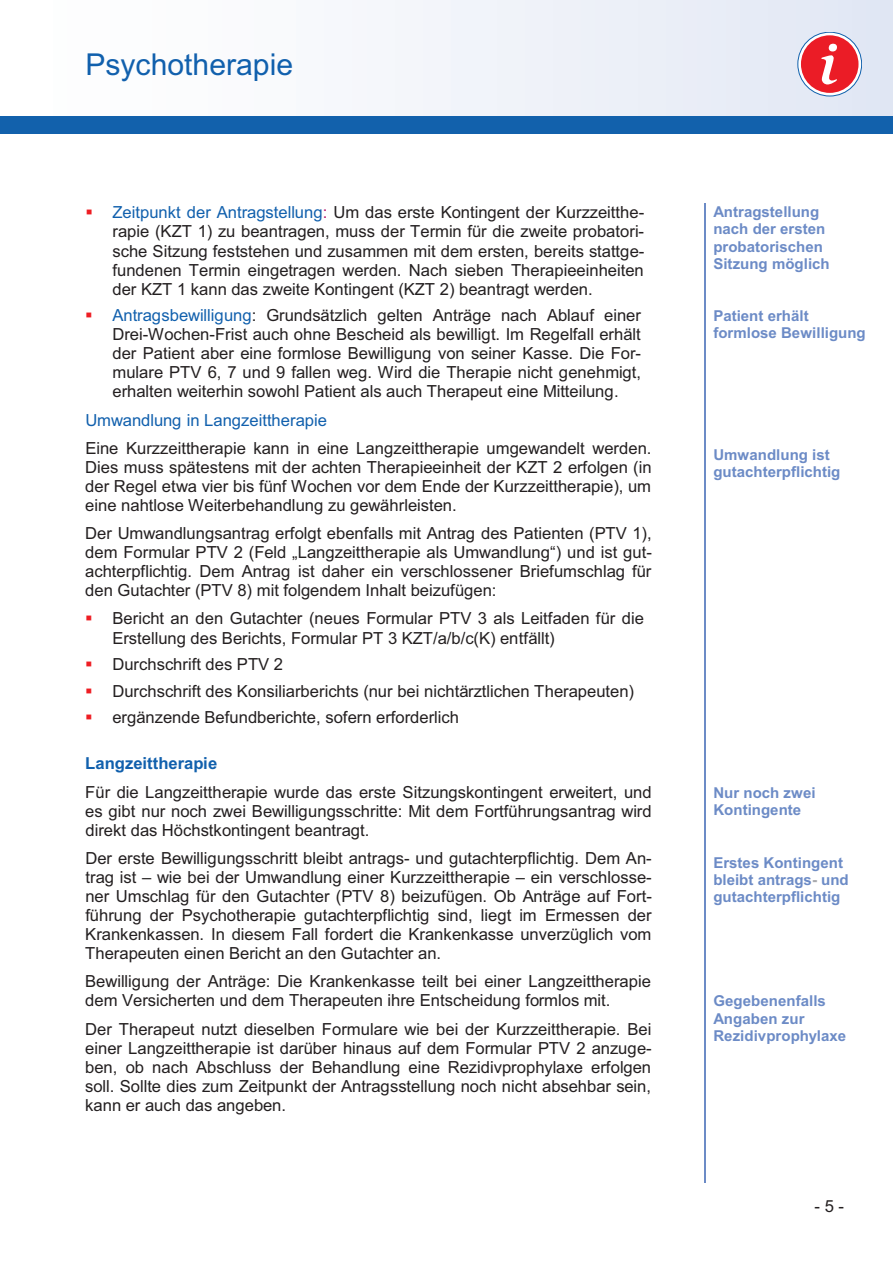
<style>
.page{position:relative;width:893px;height:1263px;background:#fff}
.page>*{position:absolute;margin:0;border:0;box-sizing:border-box;transform-origin:0 0}
.t1{font:italic 700 57.15px "Slimbach Std";color:#fff}
.t2{font:30.15px "Arial";color:#1160ad}
.t3{font:16.65px/19px "Arial";color:#231f20;text-align:justify}
.t4{font:700 15px/17.4px "Arial";color:#6c8bc6}
.s1{color:#1160ad}
.s2{color:#b6176e}
.s3{font-weight:700;color:#1160ad}
.s4{color:#a8a9ad}
</style>
<div class="page">
<hr style="left:704px;top:203px;width:2px;height:980px;background:#6c8bc6">
<div style="left:0;top:0;width:893px;height:120px;background:linear-gradient(to right,#fefffe,#dde4f2)"></div>
<div style="left:0;top:117px;width:893px;height:17px;background:#1261ac"></div>
<svg style="left:798px;top:32px;width:64px;height:64px"></svg>
<div style="left:798px;top:32px;width:64px;height:64px;border:1px solid #1161ac;border-radius:50%"></div>
<div style="left:801px;top:35px;width:57px;height:58px;background:#eb1c26;border-radius:50%"></div>
<p class="t2" style="left:85px;top:44px;width:209px">Psychotherapie</p>
<p class="t1" style="left:819px;top:31px;width:20px">i</p>
<p class="t3" style="left:112px;top:203px;width:533px"><span class="s1">Zeitpunkt der Antragstellung</span><span class="s2">:</span> Um das erste Kontingent der Kurzzeitthe&shy;rapie (KZT 1) zu beantragen, muss der Termin für die zweite probatori&shy;sche Sitzung feststehen und zusammen mit dem ersten, bereits stattge&shy;fundenen Termin eingetragen werden. Nach sieben Therapieeinheiten der KZT 1 kann das zweite Kontingent (KZT 2) beantragt werden.</p>
<p class="t3" style="left:112px;top:306px;width:530px"><span class="s1">Antragsbewilligung</span>: Grundsätzlich gelten Anträge nach Ablauf einer Drei-Wochen-Frist auch ohne Bescheid als bewilligt. Im Regelfall erhält der Patient aber eine formlose Bewilligung von seiner Kasse. Die For&shy;mulare PTV 6, 7 und 9 fallen weg. Wird die Therapie nicht genehmigt, erhalten weiterhin sowohl Patient als auch Therapeut eine Mitteilung.</p>
<p class="t3" style="left:85px;top:406px;width:568px;line-height:28px"><span class="s1">Umwandlung in Langzeittherapie<br></span>Eine Kurzzeittherapie kann in eine Langzeittherapie umgewandelt werden.</p>
<p class="t3" style="left:85px;top:458px;width:568px">Dies muss spätestens mit der achten Therapieeinheit der KZT 2 erfolgen (in der Regel etwa vier bis fünf Wochen vor dem Ende der Kurzzeittherapie), um eine nahtlose Weiterbehandlung zu gewährleisten.</p>
<p class="t3" style="left:85px;top:524px;width:568px">Der Umwandlungsantrag erfolgt ebenfalls mit Antrag des Patienten (PTV 1), dem Formular PTV 2 (Feld „Langzeittherapie als Umwandlung“) und ist gut&shy;achterpflichtig. Dem Antrag ist daher ein verschlossener Briefumschlag für den Gutachter (PTV 8) mit folgendem Inhalt beizufügen:</p>
<p class="t3" style="left:112px;top:609px;width:533px">Bericht an den Gutachter (neues Formular PTV 3 als Leitfaden für die<br>Erstellung des Berichts, Formular PT 3 KZT/a/b/c(K) entfällt)</p>
<p class="t3" style="left:112px;top:651px;width:523px;line-height:26.5px;text-align:left">Durchschrift des PTV 2<br>Durchschrift des Konsiliarberichts (nur bei nichtärztlichen Therapeuten) ergänzende Befundberichte, sofern erforderlich</p>
<p class="t3" style="left:85px;top:750px;width:568px;line-height:28.2px"><span class="s3">Langzeittherapie<br></span>Für die Langzeittherapie wurde das erste Sitzungskontingent erweitert, und</p>
<p class="t3" style="left:85px;top:801px;width:568px">es gibt nur noch zwei Bewilligungsschritte: Mit dem Fortführungsantrag wird direkt das Höchstkontingent beantragt.</p>
<p class="t3" style="left:85px;top:849px;width:568px">Der erste Bewilligungsschritt bleibt antrags- und gutachterpflichtig. Dem An&shy;trag ist – wie bei der Umwandlung einer Kurzzeittherapie – ein verschlosse&shy;ner Umschlag für den Gutachter (PTV 8) beizufügen. Ob Anträge auf Fort&shy;führung der Psychotherapie gutachterpflichtig sind, liegt im Ermessen der Krankenkassen. In diesem Fall fordert die Krankenkasse unverzüglich vom Therapeuten einen Bericht an den Gutachter an.</p>
<p class="t3" style="left:85px;top:972px;width:567px">Bewilligung der Anträge: Die Krankenkasse teilt bei einer Langzeittherapie dem Versicherten und dem Therapeuten ihre Entscheidung formlos mit.</p>
<p class="t3" style="left:85px;top:1019px;width:568px">Der Therapeut nutzt dieselben Formulare wie bei der Kurzzeittherapie. Bei einer Langzeittherapie ist darüber hinaus auf dem Formular PTV 2 anzuge&shy;ben, ob nach Abschluss der Behandlung eine Rezidivprophylaxe erfolgen soll. Sollte dies zum Zeitpunkt der Antragsstellung noch nicht absehbar sein, kann er auch das angeben.</p>
<p class="t4" style="left:713px;top:203px;width:118px">Antragstellung nach der ersten probatorischen<br>Sitzung möglich</p>
<p class="t4" style="left:713px;top:307px;width:154px">Patient erhält formlose Bewilligung</p>
<p class="t4" style="left:713px;top:446px;width:129px">Umwandlung ist gutachterpflichtig</p>
<p class="t4" style="left:713px;top:785px;width:104px">Nur noch zwei<br>Kontingente</p>
<p class="t4" style="left:713px;top:854px;width:137px">Erstes Kontingent bleibt antrags<span class="s4">-</span> und gutachterpflichtig</p>
<p class="t4" style="left:713px;top:993px;width:134px">Gegebenenfalls<br>Angaben zur<br>Rezidivprophylaxe</p>
<p class="t3" style="left:814px;top:1197px;width:31px">-5-</p>
</div>
